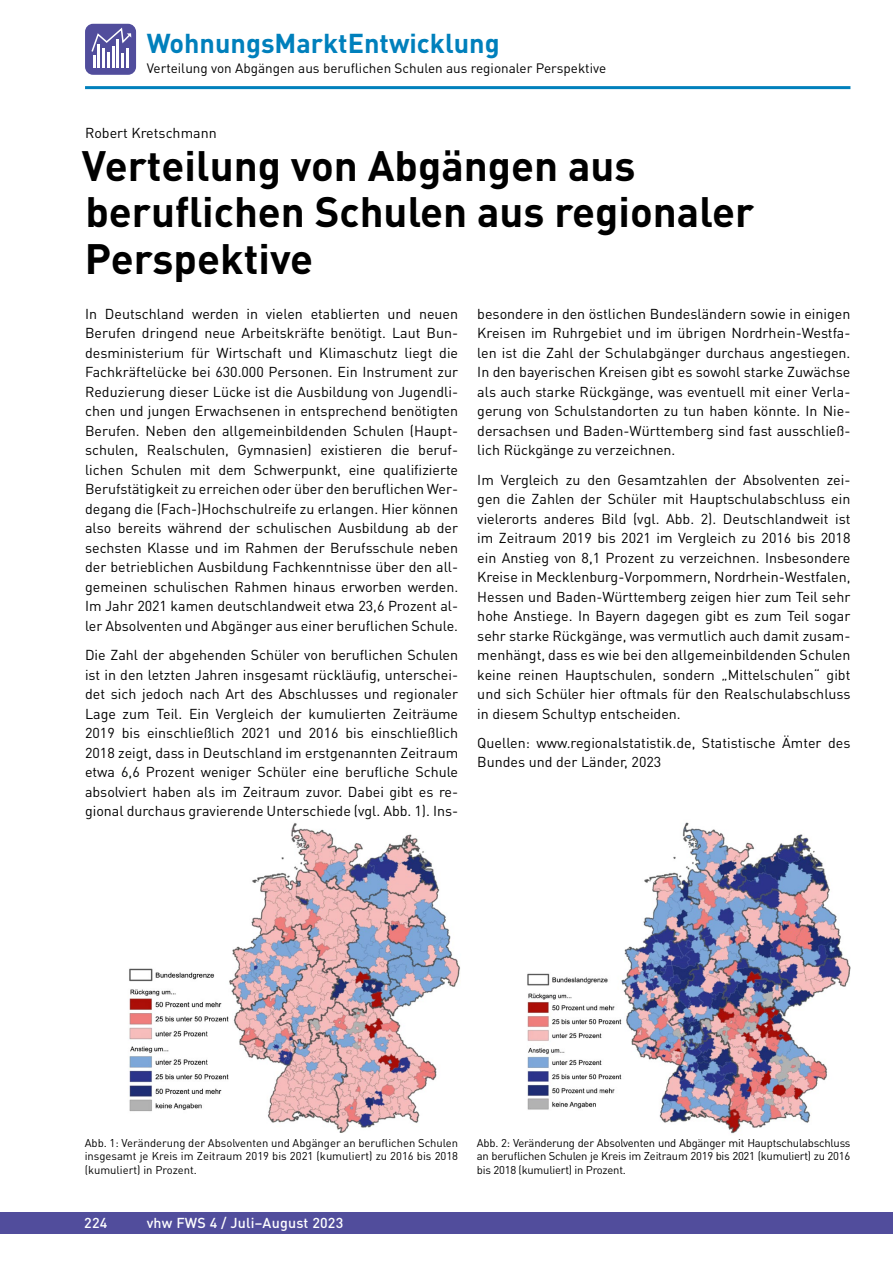
<style>
.page{position:relative;width:893px;height:1263px;background:#fff}
.page>*{position:absolute;margin:0;border:0;box-sizing:border-box;transform-origin:0 0}
.t1{font:700 42px/46.5px "DIN Pro";color:#000}
.t2{font:700 27px "DIN Pro";color:#0080bc}
.t3{font:14.25px/19.5px "DIN Pro";color:#000;text-align:justify}
.t4{font:500 14.25px "DIN Pro";letter-spacing:.015em;color:#fff}
.t5{font:13.5px "DIN Pro";color:#000}
.t6{font:11.25px/13.5px "DIN Pro";letter-spacing:-.02em;color:#000;text-align:justify}
</style>
<div class="page">
<div style="left:0;top:1212px;width:893px;height:21px;background:#514d9c"></div>
<hr style="left:85px;top:86px;width:765px;height:3px;background:#0080bc">
<div style="left:85px;top:24px;width:51px;height:51px;background:#514d9c;border-radius:8px"></div>
<svg style="left:91px;top:27px;width:41px;height:41px"></svg>
<img style="left:129px;top:823px;width:331px;height:309px">
<img style="left:527px;top:822px;width:323px;height:312px">
<h2 class="t2" style="left:147px;top:25px;width:354px">WohnungsMarktEntwicklung</h2>
<p class="t5" style="left:147px;top:59px;width:461px">Verteilung von Abgängen aus beruflichen Schulen aus regionaler Perspektive</p>
<p class="t3" style="left:85px;top:123px;width:133px">Robert Kretschmann</p>
<h1 class="t1" style="left:82px;top:141px;width:674px">Verteilung von Abgängen aus beruflichen Schulen aus regionaler<br>Perspektive</h1>
<p class="t3" style="left:85px;top:303px;width:375px">In Deutschland werden in vielen etablierten und neuen Berufen dringend neue Arbeitskräfte benötigt. Laut Bun&shy;desministerium für Wirtschaft und Klimaschutz liegt die Fachkräftelücke bei 630.000 Personen. Ein Instrument zur Reduzierung dieser Lücke ist die Ausbildung von Jugendli&shy;chen und jungen Erwachsenen in entsprechend benötigten Berufen. Neben den allgemeinbildenden Schulen (Haupt&shy;schulen, Realschulen, Gymnasien) existieren die beruf&shy;lichen Schulen mit dem Schwerpunkt, eine qualifizierte Berufstätigkeit zu erreichen oder über den beruflichen Wer&shy;degang die (Fach-)Hochschulreife zu erlangen. Hier können also bereits während der schulischen Ausbildung ab der sechsten Klasse und im Rahmen der Berufsschule neben der betrieblichen Ausbildung Fachkenntnisse über den all&shy;gemeinen schulischen Rahmen hinaus erworben werden.<br>Im Jahr 2021 kamen deutschlandweit etwa 23,6 Prozent al&shy;ler Absolventen und Abgänger aus einer beruflichen Schule.</p>
<p class="t3" style="left:85px;top:644px;width:375px">Die Zahl der abgehenden Schüler von beruflichen Schulen ist in den letzten Jahren insgesamt rückläufig, unterschei&shy;det sich jedoch nach Art des Abschlusses und regionaler Lage zum Teil. Ein Vergleich der kumulierten Zeiträume 2019 bis einschließlich 2021 und 2016 bis einschließlich 2018 zeigt, dass in Deutschland im erstgenannten Zeitraum etwa 6,6 Prozent weniger Schüler eine berufliche Schule absolviert haben als im Zeitraum zuvor. Dabei gibt es re&shy;gional durchaus gravierende Unterschiede (vgl. Abb. 1). Ins-</p>
<p class="t3" style="left:477px;top:303px;width:375px">besondere in den östlichen Bundesländern sowie in einigen Kreisen im Ruhrgebiet und im übrigen Nordrhein-Westfa&shy;len ist die Zahl der Schulabgänger durchaus angestiegen.<br>In den bayerischen Kreisen gibt es sowohl starke Zuwächse als auch starke Rückgänge, was eventuell mit einer Verla&shy;gerung von Schulstandorten zu tun haben könnte. In Nie&shy;dersachsen und Baden-Württemberg sind fast ausschließ&shy;lich Rückgänge zu verzeichnen.</p>
<p class="t3" style="left:477px;top:469px;width:375px">Im Vergleich zu den Gesamtzahlen der Absolventen zei&shy;gen die Zahlen der Schüler mit Hauptschulabschluss ein vielerorts anderes Bild (vgl. Abb. 2). Deutschlandweit ist im Zeitraum 2019 bis 2021 im Vergleich zu 2016 bis 2018 ein Anstieg von 8,1 Prozent zu verzeichnen. Insbesondere Kreise in Mecklenburg-Vorpommern, Nordrhein-Westfalen, Hessen und Baden-Württemberg zeigen hier zum Teil sehr hohe Anstiege. In Bayern dagegen gibt es zum Teil sogar sehr starke Rückgänge, was vermutlich auch damit zusam&shy;menhängt, dass es wie bei den allgemeinbildenden Schulen keine reinen Hauptschulen, sondern „Mittelschulen“ gibt und sich Schüler hier oftmals für den Realschulabschluss in diesem Schultyp entscheiden.</p>
<p class="t3" style="left:477px;top:732px;width:375px">Quellen: www.regionalstatistik.de, Statistische Ämter des<br>Bundes und der Länder, 2023</p>
<p class="t6" style="left:85px;top:1135px;width:375px">Abb. 1: Veränderung der Absolventen und Abgänger an beruflichen Schulen insgesamt je Kreis im Zeitraum 2019 bis 2021 (kumuliert) zu 2016 bis 2018 (kumuliert) in Prozent.</p>
<p class="t6" style="left:477px;top:1135px;width:375px">Abb. 2: Veränderung der Absolventen und Abgänger mit Hauptschulabschluss an beruflichen Schulen je Kreis im Zeitraum 2019 bis 2021 (kumuliert) zu 2016 bis 2018 (kumuliert) in Prozent.</p>
<p class="t4" style="left:84px;top:1213px;width:25px">224</p>
<p class="t4" style="left:147px;top:1213px;width:198px">vhw FWS 4 / Juli–August 2023</p>
</div>
